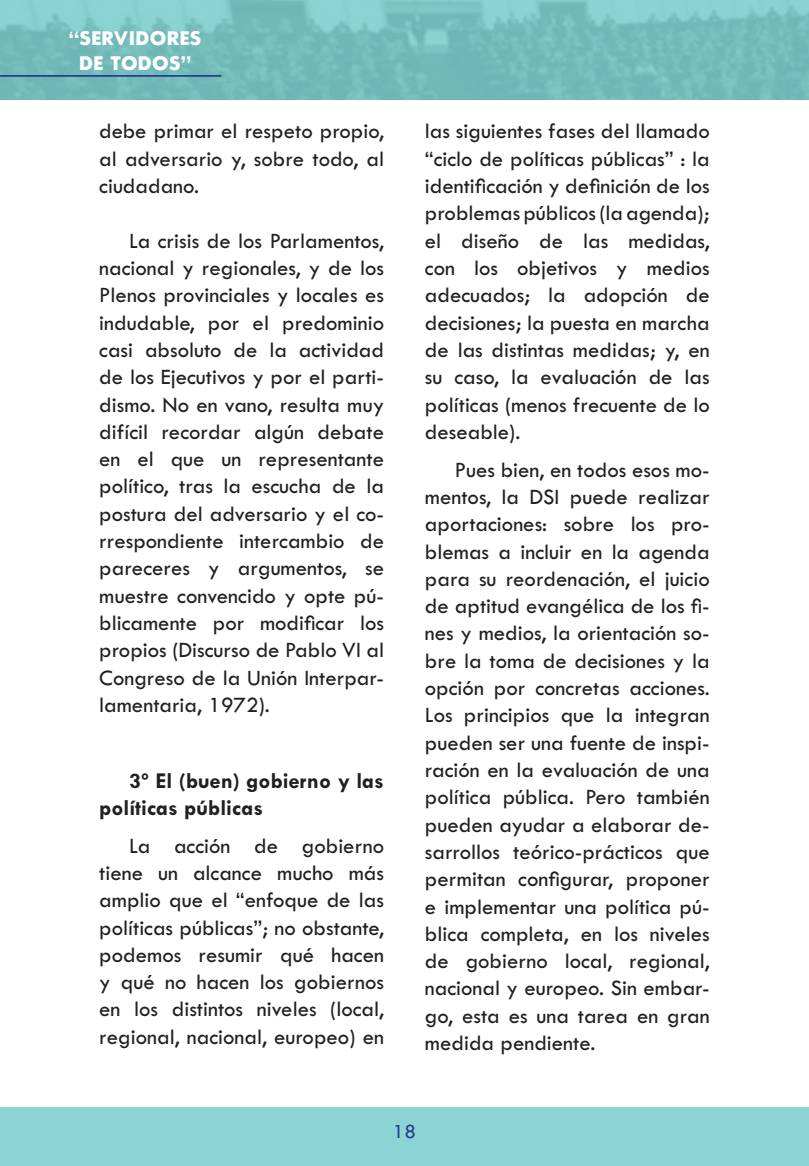
<style>
.page{position:relative;width:809px;height:1166px;background:#fff}
.page>*{position:absolute;margin:0;border:0;box-sizing:border-box;transform-origin:0 0}
.Footnote_text{font:22.75px/27.3px "Tw Cen MT Std";color:#231f20;text-align:justify}
.t1{font:700 22.75px/27.3px "Tw Cen MT Std";color:#231f20}
.t2{font:800 21px/24.5px "Tw Cen MT Std";color:#fff;text-align:center}
.t3{font:21px "Tw Cen MT Std";color:#253f8e}
</style>
<div class="page">
<svg style="left:0;top:0;width:809px;height:99px;background:#77bfbe"></svg>
<div style="left:0;top:1107px;width:809px;height:59px;background:#8cd4d3"></div>
<hr style="left:0;top:75px;width:221px;height:2px;background:#253f8e">
<p class="t2" style="left:69px;top:25px;width:134px">“SERVIDORES<br>DE TODOS”</p>
<p class="Footnote_text" style="left:99px;top:118px;width:286px">debe primar el respeto propio, al adversario y, sobre todo, al ciudadano.</p>
<p class="Footnote_text" style="left:99px;top:227px;width:286px;text-indent:30px">La crisis de los Parlamentos, nacional y regionales, y de los Plenos provinciales y locales es indudable, por el predominio casi absoluto de la actividad de los Ejecutivos y por el parti&shy;dismo. No en vano, resulta muy difícil recordar algún debate en el que un representante político, tras la escucha de la postura del adversario y el co&shy;rrespondiente intercambio de pareceres y argumentos, se muestre convencido y opte pú&shy;blicamente por modificar los propios (Discurso de Pablo VI al Congreso de la Unión Interpar&shy;lamentaria, 1972).</p>
<p class="t1" style="left:99px;top:766px;width:286px;text-indent:30px">3º El (buen) gobierno y las políticas públicas</p>
<p class="Footnote_text" style="left:99px;top:832px;width:286px;text-indent:30px">La acción de gobierno tiene un alcance mucho más amplio que el “enfoque de las políticas públicas”; no obstante, podemos resumir qué hacen y qué no hacen los gobiernos en los distintos niveles (local, regional, nacional, europeo) en</p>
<p class="Footnote_text" style="left:425px;top:118px;width:286px">las siguientes fases del llamado “ciclo de políticas públicas” : la identificación y definición de los problemas públicos (la agenda); el diseño de las medidas, con los objetivos y medios adecuados; la adopción de decisiones; la puesta en marcha de las distintas medidas; y, en su caso, la evaluación de las políticas (menos frecuente de lo deseable).</p>
<p class="Footnote_text" style="left:425px;top:456px;width:286px;text-indent:30px">Pues bien, en todos esos mo&shy;mentos, la DSI puede realizar aportaciones: sobre los pro&shy;blemas a incluir en la agenda para su reordenación, el juicio de aptitud evangélica de los fi&shy;nes y medios, la orientación so&shy;bre la toma de decisiones y la opción por concretas acciones.<br>Los principios que la integran pueden ser una fuente de inspi&shy;ración en la evaluación de una política pública. Pero también pueden ayudar a elaborar de&shy;sarrollos teórico-prácticos que permitan configurar, proponer e implementar una política pú&shy;blica completa, en los niveles de gobierno local, regional, nacional y europeo. Sin embar&shy;go, esta es una tarea en gran medida pendiente.</p>
<p class="t3" style="left:393px;top:1120px;width:25px">18</p>
</div>
